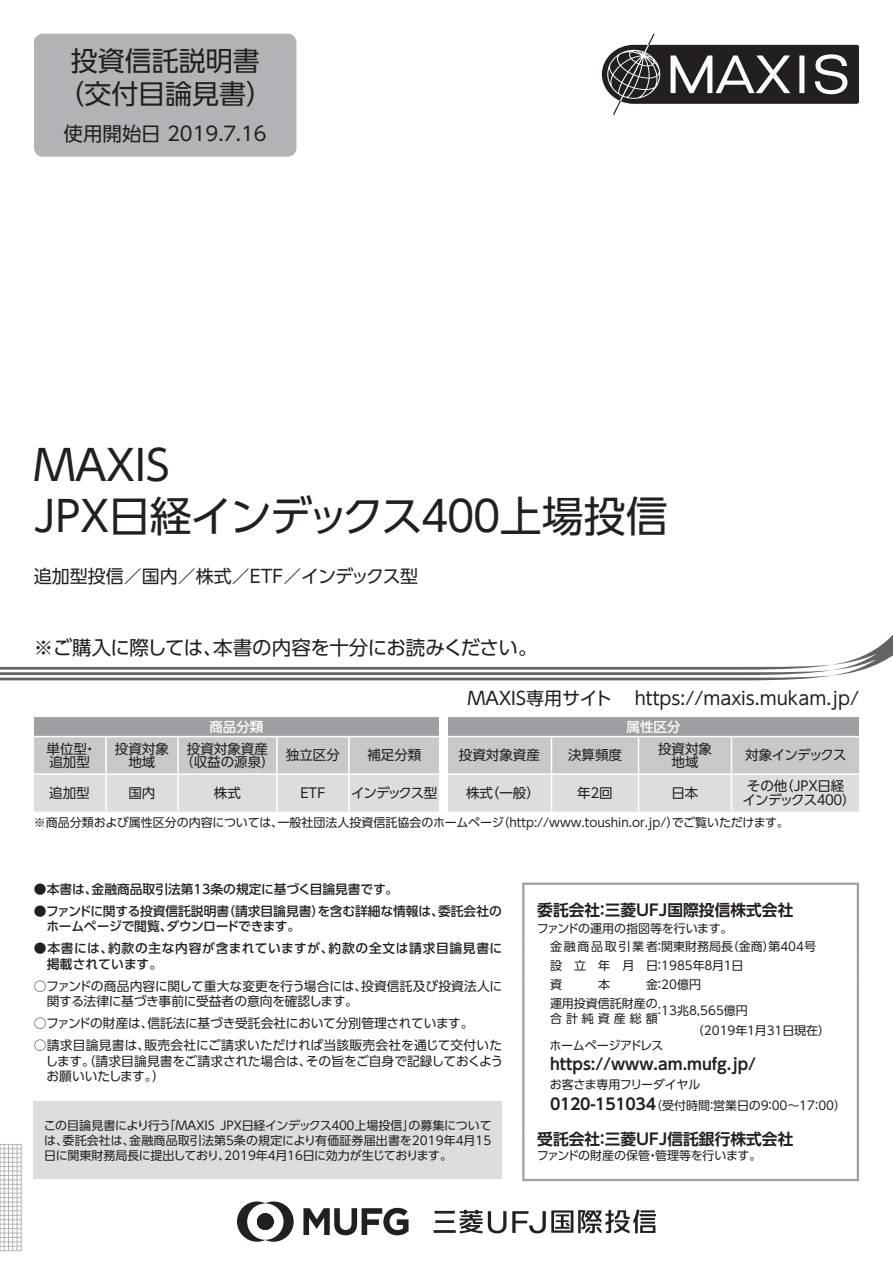
<style>
.page{position:relative;width:893px;height:1263px;background:#fff}
.page>*{position:absolute;margin:0;border:0;box-sizing:border-box;transform-origin:0 0}
.t1{font:42px/51px "UD Shin Go Pro";letter-spacing:-.16em;color:#231f20}
.t2{font:27px/33px "UD Shin Go Pro";color:#231f20;text-align:center}
.t3{font:19.5px "UD Shin Go Pro";letter-spacing:-.025em;color:#231f20}
.t4{font:19.5px "UD Shin Go Pro";letter-spacing:-.005em;color:#231f20}
.t5{font:18px "UD Shin Go Pro";color:#231f20}
.t6{font:700 15.75px "UD Shin Go Pro De";color:#231f20}
.t7{font:13.5px/13.5px "UD Shin Go Pro";color:#231f20;text-align:center}
.t8{font:13.5px/13.5px "UD Shin Go Pro";letter-spacing:-.14em;color:#231f20;text-align:center}
.t9{font:500 13.5px "UD Shin Go Pro";color:#fff}
.t10{font:13.5px "UD Shin Go Pro";letter-spacing:-.06em;color:#231f20}
.t11{font:13.5px "UD Shin Go Pro";letter-spacing:-.085em;color:#231f20}
.t12{font:12.75px/15.8px "UD Shin Go Pro";letter-spacing:-.01em;color:#231f20}
.t13{font:500 12.75px/15.8px "UD Shin Go Pro";color:#231f20}
.t14{font:500 12.75px/15.8px "UD Shin Go Pro";letter-spacing:.045em;color:#231f20}
.t15{font:12px/18.8px "UD Shin Go Pro";color:#231f20}
.t16{font:12px "UD Shin Go Pro";letter-spacing:-.03em;color:#231f20}
.t17{font:12px "UD Shin Go Pro";letter-spacing:.335em;color:#231f20}
.s1{font-family:"UD Shin Go Pro De";font-weight:700;font-size:15.75px}
</style>
<div class="page">
<svg style="left:0;top:635px;width:893px;height:45px"></svg>
<div style="left:35px;top:35px;width:260px;height:120px;background:#b2b3b7;border-radius:8px"></div>
<div style="left:34px;top:34px;width:262px;height:123px;border:3px solid #b2b3b7;border-radius:8px"></div>
<svg style="left:34px;top:717px;width:825px;height:94px;background:#c7c8ca"></svg>
<hr style="left:34px;top:736px;width:72px;height:1px;background:#fff">
<hr style="left:106px;top:736px;width:72px;height:1px;background:#fff">
<hr style="left:105px;top:737px;width:2px;height:36px;background:#fff">
<hr style="left:178px;top:736px;width:99px;height:1px;background:#fff">
<hr style="left:177px;top:737px;width:2px;height:36px;background:#fff">
<hr style="left:277px;top:736px;width:72px;height:1px;background:#fff">
<hr style="left:276px;top:737px;width:2px;height:36px;background:#fff">
<hr style="left:349px;top:736px;width:90px;height:1px;background:#fff">
<hr style="left:348px;top:737px;width:2px;height:36px;background:#fff">
<hr style="left:448px;top:736px;width:103px;height:1px;background:#fff">
<hr style="left:551px;top:736px;width:87px;height:1px;background:#fff">
<hr style="left:551px;top:737px;width:1px;height:36px;background:#fff">
<hr style="left:638px;top:736px;width:93px;height:1px;background:#fff">
<hr style="left:638px;top:737px;width:1px;height:36px;background:#fff">
<hr style="left:731px;top:736px;width:128px;height:1px;background:#fff">
<hr style="left:731px;top:737px;width:1px;height:36px;background:#fff">
<hr style="left:34px;top:773px;width:72px;height:2px;background:#fff">
<hr style="left:106px;top:773px;width:72px;height:2px;background:#fff">
<hr style="left:105px;top:775px;width:2px;height:36px;background:#fff">
<hr style="left:178px;top:773px;width:99px;height:2px;background:#fff">
<hr style="left:177px;top:775px;width:2px;height:36px;background:#fff">
<hr style="left:277px;top:773px;width:72px;height:2px;background:#fff">
<hr style="left:276px;top:775px;width:2px;height:36px;background:#fff">
<hr style="left:349px;top:773px;width:90px;height:2px;background:#fff">
<hr style="left:348px;top:775px;width:2px;height:36px;background:#fff">
<hr style="left:448px;top:773px;width:103px;height:2px;background:#fff">
<hr style="left:551px;top:773px;width:87px;height:2px;background:#fff">
<hr style="left:551px;top:775px;width:1px;height:36px;background:#fff">
<hr style="left:638px;top:773px;width:93px;height:2px;background:#fff">
<hr style="left:638px;top:775px;width:1px;height:36px;background:#fff">
<hr style="left:731px;top:773px;width:128px;height:2px;background:#fff">
<hr style="left:731px;top:775px;width:1px;height:36px;background:#fff">
<svg style="left:602px;top:34px;width:257px;height:81px"></svg>
<div style="left:34px;top:1101px;width:468px;height:78px;background:#dcdddf"></div>
<hr style="left:522px;top:882px;width:337px;height:3px;background:#9d9fa2">
<hr style="left:522px;top:885px;width:2px;height:56px;background:#9d9fa2">
<hr style="left:857px;top:885px;width:2px;height:56px;background:#9d9fa2">
<svg style="left:522px;top:941px;width:2px;height:56px"></svg>
<svg style="left:857px;top:941px;width:2px;height:56px"></svg>
<hr style="left:522px;top:997px;width:2px;height:27px;background:#9d9fa2">
<hr style="left:857px;top:997px;width:2px;height:27px;background:#9d9fa2">
<svg style="left:522px;top:1024px;width:2px;height:15px"></svg>
<svg style="left:857px;top:1024px;width:2px;height:15px"></svg>
<hr style="left:522px;top:1039px;width:2px;height:92px;background:#9d9fa2">
<hr style="left:857px;top:1039px;width:2px;height:92px;background:#9d9fa2">
<hr style="left:522px;top:1131px;width:2px;height:48px;background:#9d9fa2">
<hr style="left:857px;top:1131px;width:2px;height:48px;background:#9d9fa2">
<hr style="left:522px;top:1179px;width:337px;height:2px;background:#9d9fa2">
<svg style="left:303px;top:1208px;width:105px;height:27px"></svg>
<svg style="left:237px;top:1201px;width:57px;height:41px"></svg>
<hr style="left:435px;top:1220px;width:19px;height:3px;background:#231f20">
<hr style="left:434px;top:1230px;width:22px;height:3px;background:#231f20">
<hr style="left:434px;top:1211px;width:21px;height:2px;background:#231f20">
<svg style="left:460px;top:1210px;width:22px;height:23px"></svg>
<svg style="left:488px;top:1210px;width:168px;height:23px"></svg>
<svg style="left:1px;top:1144px;width:21px;height:107px"></svg>
<hr style="left:17px;top:1144px;width:1px;height:107px;background:#b2b3b7">
<hr style="left:12px;top:1144px;width:1px;height:107px;background:#b2b3b7">
<hr style="left:8px;top:1144px;width:1px;height:107px;background:#b2b3b7">
<hr style="left:4px;top:1144px;width:1px;height:107px;background:#b2b3b7">
<hr style="left:0;top:1144px;width:1px;height:107px;background:#b2b3b7">
<h2 class="t2" style="left:57px;top:43px;width:217px">投資信託説明書（交付目論見書）</h2>
<h3 class="t4" style="left:64px;top:118px;width:205px">使用開始日 2019.７.16</h3>
<h1 class="t1" style="left:24px;top:438px;width:646px">ＭＡＸＩＳ<br>ＪＰＸ日経インデックス４００上場投信</h1>
<h3 class="t5" style="left:34px;top:561px;width:386px">追加型投信／国内／株式／ETF／インデックス型</h3>
<h3 class="t3" style="left:34px;top:632px;width:505px">※ご購入に際しては、本書の内容を十分にお読みください。</h3>
<h3 class="t5" style="left:468px;top:684px;width:393px">ＭＡＸＩＳ専用サイト　 https://maxis.mukam.jp/</h3>
<p class="t9" style="left:209px;top:716px;width:55px">商品分類</p>
<p class="t9" style="left:626px;top:716px;width:55px">属性区分</p>
<p class="t7" style="left:47px;top:741px;width:51px;text-align:left">単位型・追加型</p>
<p class="t7" style="left:115px;top:741px;width:55px">投資対象地域</p>
<p class="t7" style="left:180px;top:741px;width:96px">投資対象資産（収益の源泉）</p>
<p class="t7" style="left:286px;top:748px;width:55px">独立区分</p>
<p class="t7" style="left:367px;top:748px;width:56px">補足分類</p>
<p class="t7" style="left:459px;top:748px;width:82px">投資対象資産</p>
<p class="t7" style="left:568px;top:748px;width:55px">決算頻度</p>
<p class="t7" style="left:658px;top:741px;width:55px">投資対象地域</p>
<p class="t10" style="left:745px;top:744px;width:103px">対象インデックス</p>
<p class="t7" style="left:49px;top:786px;width:42px">追加型</p>
<p class="t7" style="left:128px;top:786px;width:28px">国内</p>
<p class="t7" style="left:214px;top:786px;width:28px">株式</p>
<p class="t7" style="left:300px;top:786px;width:27px">ETF</p>
<p class="t11" style="left:351px;top:782px;width:88px">インデックス型</p>
<p class="t7" style="left:466px;top:786px;width:75px">株式（一般）</p>
<p class="t7" style="left:577px;top:786px;width:37px">年２回</p>
<p class="t7" style="left:671px;top:786px;width:28px">日本</p>
<p class="t8" style="left:743px;top:779px;width:114px">その他（ＪＰＸ日経インデックス４００）</p>
<p class="t15" style="left:34px;top:813px;width:756px">※商品分類および属性区分の内容については、一般社団法人投資信託協会のホームページ（http://www.toushin.or.jp/）でご覧いただけます。</p>
<p class="t13" style="left:34px;top:881px;width:366px">●本書は、金融商品取引法第13条の規定に基づく目論見書です。</p>
<p class="t13" style="left:46px;top:902px;width:457px;text-indent:-12px">●ファンドに関する投資信託説明書（請求目論見書）を含む詳細な情報は、委託会社のホームページで閲覧、ダウンロードできます。</p>
<p class="t14" style="left:47px;top:940px;width:457px;text-indent:-13px">●本書には、約款の主な内容が含まれていますが、約款の全文は請求目論見書に掲載されています。</p>
<p class="t12" style="left:47px;top:977px;width:457px;text-indent:-13px">○ファンドの商品内容に関して重大な変更を行う場合には、投資信託及び投資法人に関する法律に基づき事前に受益者の意向を確認します。</p>
<p class="t12" style="left:34px;top:1015px;width:441px">○ファンドの財産は、信託法に基づき受託会社において分別管理されています。</p>
<p class="t12" style="left:45px;top:1037px;width:459px;text-align:justify;text-indent:-12px">○請求目論見書は、販売会社にご請求いただければ当該販売会社を通じて交付いたします。（請求目論見書をご請求された場合は、その旨をご自身で記録しておくようお願いいたします。）</p>
<p class="t15" style="left:44px;top:1117px;width:449px;line-height:15px;text-align:justify">この目論見書により行う「ＭＡＸＩＳ ＪＰＸ日経インデックス４００上場投信」の募集については、委託会社は、金融商品取引法第５条の規定により有価証券届出書を2019年４月15日に関東財務局長に提出しており、2019年４月16日に効力が生じております。</p>
<h3 class="t6" style="left:537px;top:897px;width:258px">委託会社：三菱ＵＦＪ国際投信株式会社</h3>
<p class="t15" style="left:550px;top:918px;width:268px;text-indent:-13px">ファンドの運用の指図等を行います。<br>金融商品取引業者：関東財務局長（金商）第404号設 立 年 月 日：1985年８月１日<br>資</p>
<p class="t15" style="left:550px;top:974px;width:153px;text-indent:96px">金：20億円運用投資信託財産の</p>
<p class="t17" style="left:550px;top:1008px;width:109px">合計純資産総額</p>
<p class="t15" style="left:692px;top:1000px;width:140px;line-height:19.5px;text-indent:-38px">：13兆8,565億円<br>（2019年１月31日現在）</p>
<p class="t16" style="left:550px;top:1035px;width:115px">ホームページアドレス</p>
<h3 class="t6" style="left:550px;top:1051px;width:208px">https://www.am.mufg.jp/</h3>
<p class="t15" style="left:550px;top:1074px;width:298px;line-height:21px">お客さま専用フリーダイヤル<br><span class="s1">0120-151034</span>（受付時間：営業日の９：00～17：00）</p>
<h3 class="t6" style="left:537px;top:1126px;width:258px">受託会社：三菱ＵＦＪ信託銀行株式会社</h3>
<p class="t15" style="left:537px;top:1145px;width:226px">ファンドの財産の保管・管理等を行います。</p>
<p class="t15" style="left:598px;top:974px;width:13px">本</p>
</div>
